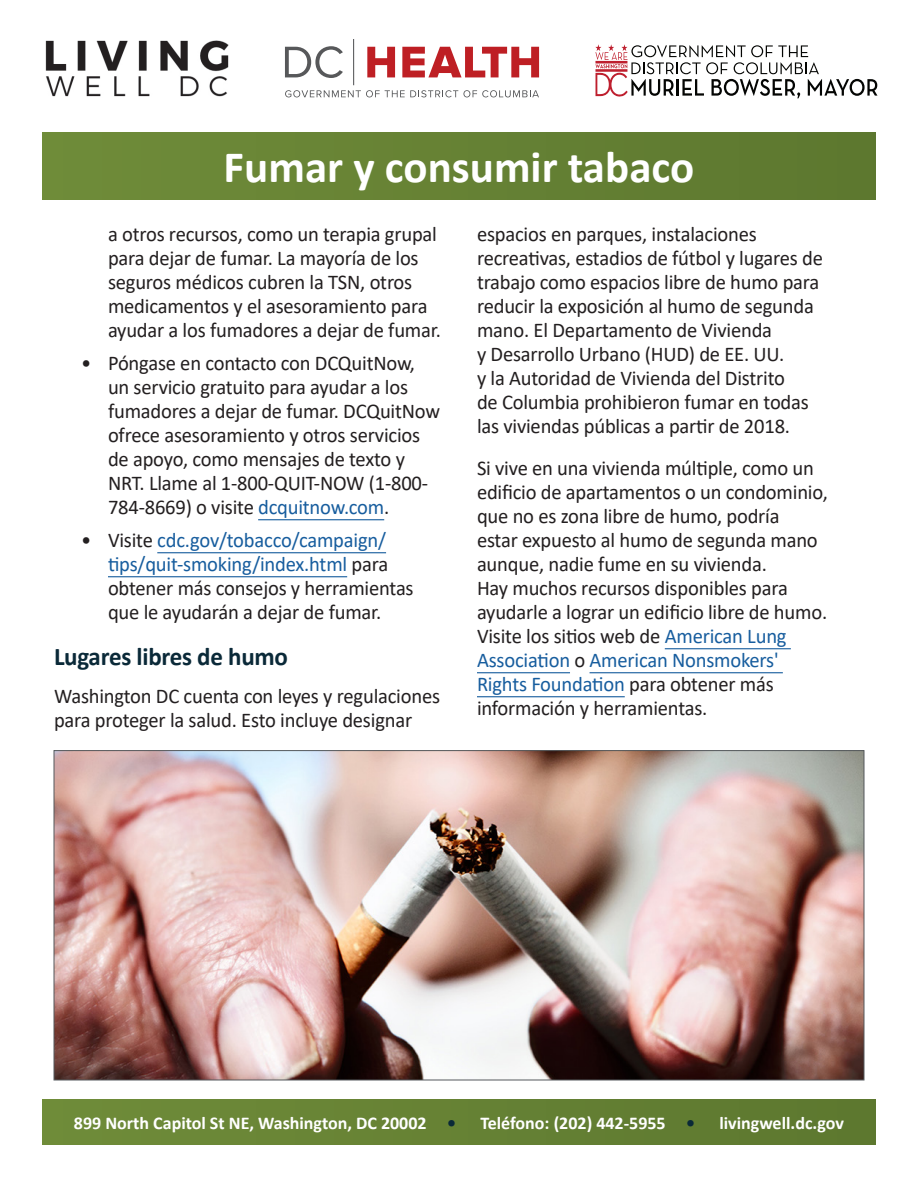
<style>
.page{position:relative;width:918px;height:1188px;background:#fff}
.page>*{position:absolute;margin:0;border:0;box-sizing:border-box;transform-origin:0 0}
.t1{font:700 45px "Calibri";color:#fff}
.t2{font:700 25.5px "Calibri";letter-spacing:-.01em;color:#0a2938}
.body{font:21px/24px "Calibri";letter-spacing:-.01em;color:#231f20}
.t3{font:700 18px "Calibri";color:#fff}
.s1{color:#175d9e}
.s2{color:#0a2938}
</style>
<div class="page">
<div style="left:43px;top:1100px;width:832px;height:44px;background:#668234"></div>
<div style="left:43px;top:133px;width:832px;height:67px;background:#668234"></div>
<hr style="left:258px;top:519px;width:126px;height:1px;background:#175d9e">
<hr style="left:157px;top:552px;width:229px;height:1px;background:#175d9e">
<hr style="left:108px;top:576px;width:239px;height:1px;background:#175d9e">
<hr style="left:665px;top:648px;width:126px;height:1px;background:#175d9e">
<hr style="left:477px;top:672px;width:93px;height:1px;background:#175d9e">
<hr style="left:590px;top:672px;width:193px;height:1px;background:#175d9e">
<hr style="left:477px;top:696px;width:148px;height:1px;background:#175d9e">
<img style="left:56px;top:752px;width:806px;height:326px">
<img style="left:45px;top:40px;width:184px;height:57px">
<svg style="left:285px;top:46px;width:58px;height:32px"></svg>
<svg style="left:367px;top:47px;width:28px;height:30px"></svg>
<svg style="left:402px;top:47px;width:137px;height:30px"></svg>
<hr style="left:353px;top:39px;width:1px;height:46px;background:#57585a">
<svg style="left:285px;top:90px;width:254px;height:7px"></svg>
<svg style="left:595px;top:44px;width:282px;height:54px"></svg>
<p class="t1" style="left:224px;top:135px;width:472px">Fumar y consumir tabaco</p>
<p class="body" style="left:108px;top:221px;width:334px">a otros recursos, como un terapia grupal para dejar de fumar. La mayoría de los seguros médicos cubren la TSN, otros medicamentos y el asesoramiento para ayudar a los fumadores a dejar de fumar.</p>
<p class="body" style="left:108px;top:350px;width:334px;text-indent:-27px">• Póngase en contacto con DCQuitNow, un servicio gratuito para ayudar a los fumadores a dejar de fumar. DCQuitNow ofrece asesoramiento y otros servicios de apoyo, como mensajes de texto y NRT. Llame al 1-800-QUIT-NOW (1-800- 784-8669) o visite <span class="s1">dcquitnow.com</span>.</p>
<p class="body" style="left:108px;top:527px;width:307px;text-indent:-27px">• Visite <span class="s1">cdc.gov/tobacco/campaign/ tips/quit-smoking/index.html</span> para obtener más consejos y herramientas que le ayudarán a dejar de fumar.</p>
<h1 class="t2" style="left:54px;top:639px;width:236px">Lugares libres de humo</h1>
<p class="body" style="left:54px;top:683px;width:388px">Washington DC cuenta con leyes y regulaciones para proteger la salud. Esto incluye designar</p>
<p class="body" style="left:477px;top:221px;width:348px">espacios en parques, instalaciones recreativas, estadios de fútbol y lugares de trabajo como espacios libre de humo para reducir la exposición al humo de segunda mano. El Departamento de Vivienda<br>y Desarrollo Urbano (HUD) de EE. UU.<br>y la Autoridad de Vivienda del Distrito<br>de Columbia prohibieron fumar en todas las viviendas públicas a partir de 2018.</p>
<p class="body" style="left:477px;top:455px;width:352px">Si vive en una vivienda múltiple, como un edificio de apartamentos o un condominio, que no es zona libre de humo, podría<br>estar expuesto al humo de segunda mano aunque, nadie fume en su vivienda.<br>Hay muchos recursos disponibles para ayudarle a lograr un edificio libre de humo.<br>Visite los sitios web de <span class="s1">American Lung Association</span> o <span class="s1">American Nonsmokers' Rights Foundation</span> para obtener más información y herramientas.</p>
<p class="t3" style="left:74px;top:1110px;width:384px">899 North Capitol St NE, Washington, DC 20002 <span class="s2">•</span></p>
<p class="t3" style="left:480px;top:1110px;width:216px">Teléfono: (202) 442-5955 <span class="s2">•</span></p>
<p class="t3" style="left:719px;top:1110px;width:126px">livingwell.dc.gov</p>
</div>
